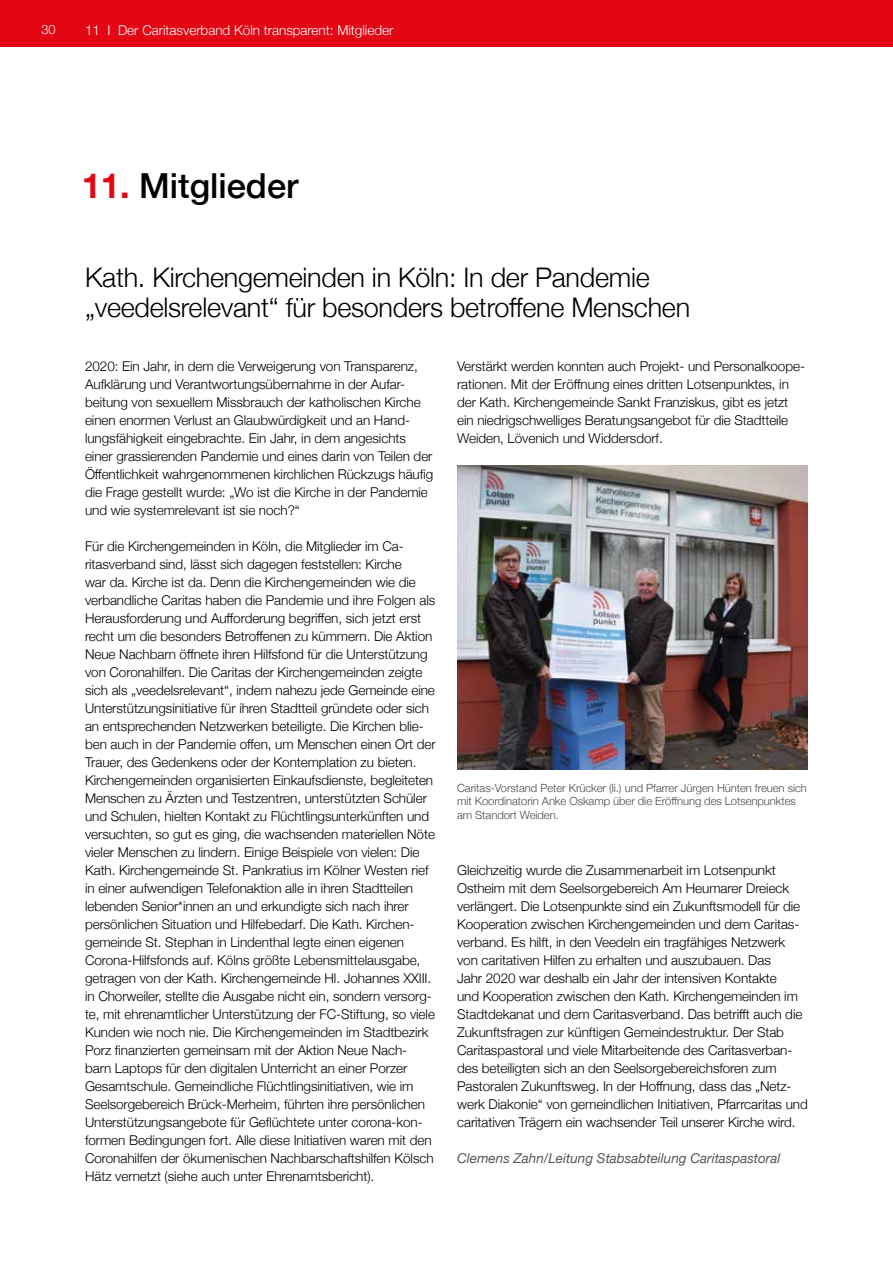
<style>
.page{position:relative;width:893px;height:1263px;background:#fff}
.page>*{position:absolute;margin:0;border:0;box-sizing:border-box;transform-origin:0 0}
.t1{font:500 34.5px "Helvetica Neue";color:#000}
.t2{font:300 27px/30px "Helvetica Neue";letter-spacing:-.01em;color:#000}
.t3{font:300 13.5px/18px "Helvetica Neue";letter-spacing:-.005em;color:#000}
.t4{font:italic 13.5px "Helvetica Neue";color:#575756}
.t5{font:300 13.5px "Helvetica Neue";color:#fff}
.t6{font:300 12.75px "Helvetica Neue";color:#fff}
.t7{font:300 11.25px/13.5px "Helvetica Neue";letter-spacing:-.005em;color:#4a4a49}
.s1{font-weight:700;color:#e30613}
</style>
<div class="page">
<div style="left:0;top:0;width:893px;height:47px;background:#e30613"></div>
<img style="left:457px;top:465px;width:351px;height:305px">
<p class="t6" style="left:41px;top:19px;width:16px">30</p>
<p class="t5" style="left:85px;top:19px;width:310px">11 I Der Caritasverband Köln transparent: Mitglieder</p>
<h1 class="t1" style="left:82px;top:158px;width:218px"><span class="s1">11.</span> Mitglieder</h1>
<h2 class="t2" style="left:85px;top:261px;width:607px">Kath. Kirchengemeinden in Köln: In der Pandemie „veedelsrelevant“ für besonders betroffene Menschen</h2>
<p class="t3" style="left:85px;top:356px;width:350px">2020: Ein Jahr, in dem die Verweigerung von Transparenz, Aufklärung und Verantwortungsübernahme in der Aufar&shy;beitung von sexuellem Missbrauch der katholischen Kirche einen enormen Verlust an Glaubwürdigkeit und an Hand&shy;lungsfähigkeit eingebrachte. Ein Jahr, in dem angesichts einer grassierenden Pandemie und eines darin von Teilen der Öffentlichkeit wahrgenommenen kirchlichen Rückzugs häufig die Frage gestellt wurde: „Wo ist die Kirche in der Pandemie und wie systemrelevant ist sie noch?“</p>
<p class="t3" style="left:85px;top:536px;width:352px">Für die Kirchengemeinden in Köln, die Mitglieder im Ca&shy;ritasverband sind, lässt sich dagegen feststellen: Kirche<br>war da. Kirche ist da. Denn die Kirchengemeinden wie die verbandliche Caritas haben die Pandemie und ihre Folgen als Herausforderung und Aufforderung begriffen, sich jetzt erst recht um die besonders Betroffenen zu kümmern. Die Aktion Neue Nachbarn öffnete ihren Hilfsfond für die Unterstützung von Coronahilfen. Die Caritas der Kirchengemeinden zeigte sich als „veedelsrelevant“, indem nahezu jede Gemeinde eine Unterstützungsinitiative für ihren Stadtteil gründete oder sich an entsprechenden Netzwerken beteiligte. Die Kirchen blie&shy;ben auch in der Pandemie offen, um Menschen einen Ort der Trauer, des Gedenkens oder der Kontemplation zu bieten.<br>Kirchengemeinden organisierten Einkaufsdienste, begleiteten Menschen zu Ärzten und Testzentren, unterstützten Schüler und Schulen, hielten Kontakt zu Flüchtlingsunterkünften und versuchten, so gut es ging, die wachsenden materiellen Nöte vieler Menschen zu lindern. Einige Beispiele von vielen: Die Kath. Kirchengemeinde St. Pankratius im Kölner Westen rief in einer aufwendigen Telefonaktion alle in ihren Stadtteilen lebenden Senior*innen an und erkundigte sich nach ihrer persönlichen Situation und Hilfebedarf. Die Kath. Kirchen&shy;gemeinde St. Stephan in Lindenthal legte einen eigenen Corona-Hilfsfonds auf. Kölns größte Lebensmittelausgabe, getragen von der Kath. Kirchengemeinde Hl. Johannes XXIII. in Chorweiler, stellte die Ausgabe nicht ein, sondern versorg&shy;te, mit ehrenamtlicher Unterstützung der FC-Stiftung, so viele Kunden wie noch nie. Die Kirchengemeinden im Stadtbezirk Porz finanzierten gemeinsam mit der Aktion Neue Nach&shy;barn Laptops für den digitalen Unterricht an einer Porzer Gesamtschule. Gemeindliche Flüchtlingsinitiativen, wie im Seelsorgebereich Brück-Merheim, führten ihre persönlichen Unterstützungsangebote für Geflüchtete unter corona-kon&shy;formen Bedingungen fort. Alle diese Initiativen waren mit den Coronahilfen der ökumenischen Nachbarschaftshilfen Kölsch Hätz vernetzt (siehe auch unter Ehrenamtsbericht).</p>
<p class="t3" style="left:457px;top:356px;width:349px">Verstärkt werden konnten auch Projekt- und Personalkoope&shy;rationen. Mit der Eröffnung eines dritten Lotsenpunktes, in der Kath. Kirchengemeinde Sankt Franziskus, gibt es jetzt ein niedrigschwelliges Beratungsangebot für die Stadtteile Weiden, Lövenich und Widdersdorf.</p>
<p class="t7" style="left:457px;top:780px;width:351px">Caritas-Vorstand Peter Krücker (li.) und Pfarrer Jürgen Hünten freuen sich mit Koordinatorin Anke Oskamp über die Eröffnung des Lotsenpunktes am Standort Weiden.</p>
<p class="t3" style="left:457px;top:860px;width:352px">Gleichzeitig wurde die Zusammenarbeit im Lotsenpunkt Ostheim mit dem Seelsorgebereich Am Heumarer Dreieck verlängert. Die Lotsenpunkte sind ein Zukunftsmodell für die Kooperation zwischen Kirchengemeinden und dem Caritas&shy;verband. Es hilft, in den Veedeln ein tragfähiges Netzwerk von caritativen Hilfen zu erhalten und auszubauen. Das<br>Jahr 2020 war deshalb ein Jahr der intensiven Kontakte<br>und Kooperation zwischen den Kath. Kirchengemeinden im Stadtdekanat und dem Caritasverband. Das betrifft auch die Zukunftsfragen zur künftigen Gemeindestruktur. Der Stab Caritaspastoral und viele Mitarbeitende des Caritasverban&shy;des beteiligten sich an den Seelsorgebereichsforen zum Pastoralen Zukunftsweg. In der Hoffnung, dass das „Netz&shy;werk Diakonie“ von gemeindlichen Initiativen, Pfarrcaritas und caritativen Trägern ein wachsender Teil unserer Kirche wird.</p>
<p class="t4" style="left:457px;top:1148px;width:325px">Clemens Zahn/Leitung Stabsabteilung Caritaspastoral</p>
</div>
